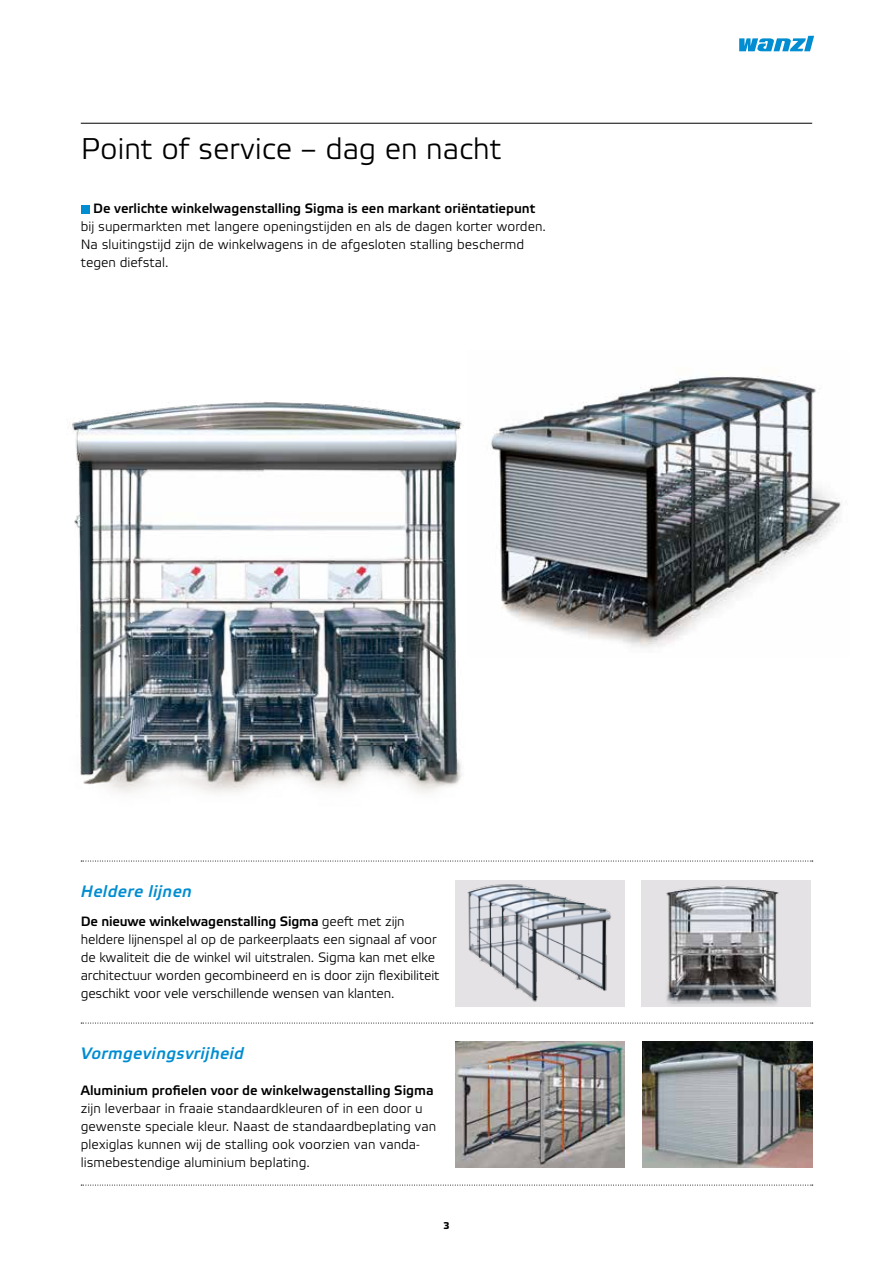
<style>
.page{position:relative;width:893px;height:1263px;background:#fff}
.page>*{position:absolute;margin:0;border:0;box-sizing:border-box;transform-origin:0 0}
.t1{font:300 30px "Wanzl Etelka";color:#000}
.t2{font:italic 500 16.5px "Wanzl Etelka";letter-spacing:.025em;color:#008dd1}
.t3{font:300 13.5px/18px "Wanzl Etelka";color:#000}
.t4{font:500 13.5px "Wanzl Etelka";color:#000}
.t5{font:700 9.75px "Wanzl Etelka Text";color:#000}
.s1{font-weight:500}
</style>
<div class="page">
<svg style="left:739px;top:36px;width:75px;height:15px"></svg>
<img style="left:491px;top:376px;width:350px;height:272px">
<hr style="left:81px;top:123px;width:731px;height:1px;background:#000">
<div style="left:81px;top:205px;width:8px;height:8px;background:#008dd1"></div>
<img style="left:455px;top:1041px;width:170px;height:126px">
<svg style="left:81px;top:1023px;width:732px;height:1px"></svg>
<svg style="left:81px;top:861px;width:732px;height:1px"></svg>
<svg style="left:81px;top:1185px;width:732px;height:1px"></svg>
<img style="left:68px;top:401px;width:394px;height:392px">
<img style="left:455px;top:880px;width:170px;height:126px">
<img style="left:641px;top:880px;width:170px;height:126px">
<img style="left:643px;top:1041px;width:169px;height:126px">
<h1 class="t1" style="left:81px;top:132px;width:422px">Point of service – dag en nacht</h1>
<p class="t4" style="left:93px;top:201px;width:444px">De verlichte winkelwagenstalling Sigma is een markant oriëntatiepunt</p>
<p class="t3" style="left:81px;top:218px;width:467px">bij supermarkten met langere openingstijden en als de dagen korter worden.<br>N a sluitingstijd zijn de winkelwagens in de afgesloten stalling beschermd tegen diefstal.</p>
<p class="t2" style="left:81px;top:882px;width:113px">Heldere lijnen</p>
<p class="t3" style="left:81px;top:913px;width:360px"><span class="s1">De nieuwe winkelwagenstalling Sigma</span> geeft met zijn heldere lijnenspel al op de parkeerplaats een signaal af voor de kwaliteit die de winkel wil uitstralen. Sigma kan met elke architectuur worden gecombineerd en is door zijn flexibiliteit geschikt voor vele verschillende wensen van klanten.</p>
<p class="t2" style="left:81px;top:1044px;width:165px">Vormgevingsvrijheid</p>
<p class="t4" style="left:81px;top:1083px;width:354px">Aluminium profielen voor de winkelwagenstalling Sigma</p>
<p class="t3" style="left:81px;top:1100px;width:357px">zijn leverbaar in fraaie standaardkleuren of in een door u gewenste speciale kleur. Naast de standaardbeplating van plexiglas kunnen wij de stalling ook voorzien van vanda&shy;lismebestendige aluminium beplating.</p>
<p class="t5" style="left:443px;top:1220px;width:8px">3</p>
</div>
